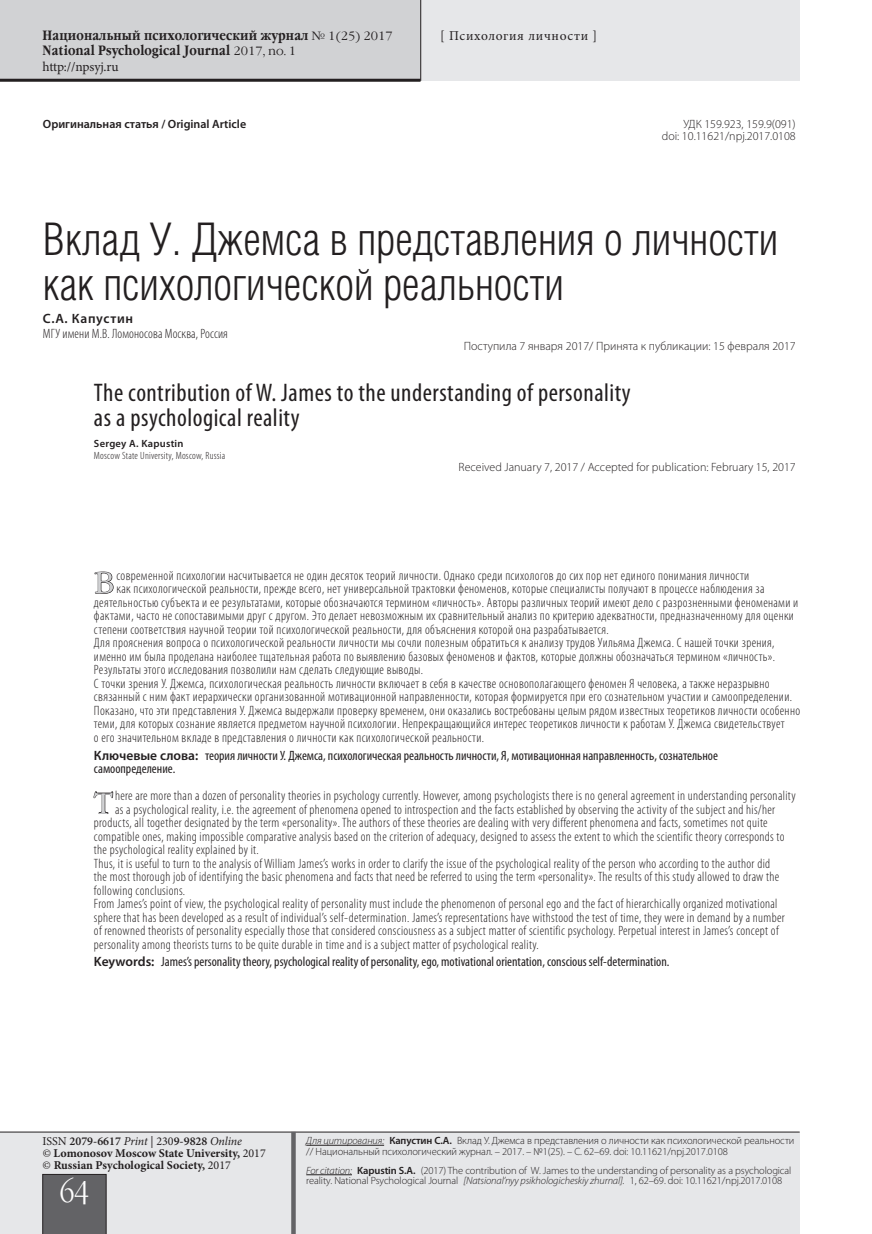
<style>
.page{position:relative;width:872px;height:1234px;background:#fff}
.page>*{position:absolute;margin:0;border:0;box-sizing:border-box;transform-origin:0 0}
.Header___Article{font:45px/45px "Helios Cond Light C";color:#231f20}
.Page_num{font:30px "Garamond Narrow C";color:#fff}
.Resume_MAIN___1st{font:29.1px "Garamond C";color:#d1d2d4}
.Header___Article___E{font:condensed 25.5px/25.5px "Myriad Pro";letter-spacing:.02em;color:#231f20}
.Resume_MAIN{font:300 condensed 13.5px/13.5px "Myriad Pro";letter-spacing:.025em;color:#231f20}
.Resume_MAIN___1st-2{font:300 condensed 13.5px "Myriad Pro";letter-spacing:.025em;color:#231f20}
.Resume_KEYWORDS{font:condensed 13.5px/13.5px "Myriad Pro";color:#231f20}
.t1{font:700 13.5px/15px "Garamond Narrow C";letter-spacing:.01em;color:#231f20}
.Autor___HEADER{font:300 condensed 13.5px/15px "Myriad Pro";letter-spacing:.01em;color:#231f20}
.t2{font:13.5px "Minion Pro";letter-spacing:.045em;color:#231f20}
.t3{font:13.5px "Minion Pro";letter-spacing:-.015em;color:#231f20}
.Code_prefix{font:300 12px "Myriad Pro";color:#231f20}
.t4{font:700 12px/12px "Minion Pro";color:#231f20}
.Code_prefix-2{font:600 12px "Myriad Pro";color:#231f20}
.t5{font:300 10.5px/10.5px "Myriad Pro";letter-spacing:-.01em;color:#231f20}
.Autor___HEADER___EN{font:300 condensed 10.5px/12px "Myriad Pro";letter-spacing:.025em;color:#231f20}
.s1{font-family:"Garamond C";font-weight:400;font-size:12px}
.s2{font-weight:600;font-stretch:normal}
.s3{font-weight:400}
.s4{font-weight:600}
.s5{font-weight:400;font-style:italic}
.s6{font-style:italic}
</style>
<div class="page">
<div style="left:0;top:0;width:799px;height:81px;background:#e6e7e9"></div>
<div style="left:0;top:0;width:421px;height:79px;background:#d1d2d4"></div>
<div style="left:0;top:1132px;width:799px;height:101px;background:#e6e7e9"></div>
<hr style="left:0;top:1131px;width:799px;height:1px;background:#231f20">
<div style="left:43px;top:1173px;width:63px;height:60px;background:#636366"></div>
<hr style="left:0;top:79px;width:420px;height:3px;background:#231f20">
<div style="left:291px;top:1131px;width:5px;height:102px;background:#636366"></div>
<hr style="left:420px;top:0;width:1px;height:81px;background:#231f20">
<hr style="left:306px;top:1144px;width:78px;height:1px;background:#231f20">
<hr style="left:306px;top:1174px;width:46px;height:1px;background:#231f20">
<svg style="left:94px;top:571px;width:20px;height:23px"></svg>
<svg style="left:93px;top:791px;width:20px;height:23px"></svg>
<p class="t1" style="left:43px;top:28px;width:352px">Национальный психологический журнал <span class="s1">№ 1(25) 2017<br></span>National Psychological Journal <span class="s1">2017, no. 1</span></p>
<p class="t3" style="left:43px;top:57px;width:78px">http://npsyj.ru</p>
<p class="t2" style="left:440px;top:26px;width:158px">[ Психология личности ]</p>
<p class="Code_prefix-2" style="left:43px;top:116px;width:205px">Оригинальная статья / Original Article</p>
<p class="Code_prefix" style="left:683px;top:117px;width:114px">УДК 159.923, 159.9(091)</p>
<p class="Code_prefix" style="left:662px;top:129px;width:135px">doi: 10.11621/npj.2017.0108</p>
<p class="Header___Article" style="left:43px;top:216px;width:737px">Вклад У. Джемса в представления о личности как психологической реальности</p>
<p class="Autor___HEADER" style="left:43px;top:311px;width:186px"><span class="s2">С.А. Капустин<br></span>МГУ имени М.В. Ломоносова Москва, Россия</p>
<p class="Code_prefix" style="left:464px;top:339px;width:333px">Поступила 7 января 2017/ Принята к публикации: 15 февраля 2017</p>
<p class="Header___Article___E" style="left:94px;top:379px;width:538px">The contribution of W. James to the understanding of personality as a psychological reality</p>
<p class="Autor___HEADER___EN" style="left:94px;top:437px;width:133px"><span class="s2">Sergey A. Kapustin<br></span>Moscow State University, Moscow, Russia</p>
<p class="Code_prefix" style="left:458px;top:459px;width:339px">Received January 7, 2017 / Accepted for publication: February 15, 2017</p>
<p class="Resume_MAIN___1st" style="left:94px;top:567px;width:22px">В</p>
<p class="Resume_MAIN___1st-2" style="left:116px;top:567px;width:634px">современной психологии насчитывается не один десяток теорий личности. Однако среди психологов до сих пор нет единого понимания личности</p>
<p class="Resume_MAIN___1st-2" style="left:116px;top:580px;width:649px">как психологической реальности, прежде всего, нет универсальной трактовки феноменов, которые специалисты получают в процессе наблюдения за</p>
<p class="Resume_MAIN___1st-2" style="left:94px;top:594px;width:706px">деятельностью субъекта и ее результатами, которые обозначаются термином «личность». Авторы различных теорий имеют дело с разрозненными феноменами и</p>
<p class="Resume_MAIN___1st-2" style="left:94px;top:607px;width:701px">фактами, часто не сопоставимыми друг с другом. Это делает невозможным их сравнительный анализ по критерию адекватности, предназначенному для оценки</p>
<p class="Resume_MAIN___1st-2" style="left:94px;top:621px;width:516px">степени соответствия научной теории той психологической реальности, для объяснения которой она разрабатывается.</p>
<p class="Resume_MAIN" style="left:94px;top:635px;width:682px;text-align:justify">Для прояснения вопроса о психологической реальности личности мы сочли полезным обратиться к анализу трудов Уильяма Джемса. С нашей точки зрения, именно им была проделана наиболее тщательная работа по выявлению базовых феноменов и фактов, которые должны обозначаться термином «личность».<br>Результаты этого исследования позволили нам сделать следующие выводы.</p>
<p class="Resume_MAIN" style="left:94px;top:676px;width:707px">С точки зрения У. Джемса, психологическая реальность личности включает в себя в качестве основополагающего феномен Я человека, а также неразрывно связанный с ним факт иерархически организованной мотивационной направленности, которая формируется при его сознательном участии и самоопределении.<br>Показано, что эти представления У. Джемса выдержали проверку временем, они оказались востребованы целым рядом известных теоретиков личности особенно теми, для которых сознание является предметом научной психологии. Непрекращающийся интерес теоретиков личности к работам У. Джемса свидетельствует<br>о его значительном вкладе в представления о личности как психологической реальности.</p>
<p class="Resume_KEYWORDS" style="left:94px;top:748px;width:625px"><span class="s2">Ключевые слова:</span> теория личности У. Джемса, психологическая реальность личности, Я, мотивационная направленность, сознательное самоопределение.</p>
<p class="Resume_MAIN___1st" style="left:94px;top:787px;width:20px">T</p>
<p class="Resume_MAIN___1st-2" style="left:115px;top:787px;width:682px">here are more than a dozen of personality theories in psychology currently. However, among psychologists there is no general agreement in understanding personality</p>
<p class="Resume_MAIN___1st-2" style="left:115px;top:800px;width:661px">as a psychological reality, i.e. the agreement of phenomena opened to introspection and the facts established by observing the activity of the subject and his/her</p>
<p class="Resume_MAIN___1st-2" style="left:94px;top:814px;width:675px">products, all together designated by the term «personality». The authors of these theories are dealing with very different phenomena and facts, sometimes not quite</p>
<p class="Resume_MAIN___1st-2" style="left:94px;top:827px;width:692px">compatible ones, making impossible comparative analysis based on the criterion of adequacy, designed to assess the extent to which the scientific theory corresponds to</p>
<p class="Resume_MAIN___1st-2" style="left:94px;top:841px;width:166px">the psychological reality explained by it.</p>
<p class="Resume_MAIN" style="left:94px;top:856px;width:687px">Thus, it is useful to turn to the analysis of William James’s works in order to clarify the issue of the psychological reality of the person who according to the author did the most thorough job of identifying the basic phenomena and facts that need be referred to using the term «personality». The results of this study allowed to draw the following conclusions.</p>
<p class="Resume_MAIN" style="left:94px;top:896px;width:692px">From James’s point of view, the psychological reality of personality must include the phenomenon of personal ego and the fact of hierarchically organized motivational sphere that has been developed as a result of individual’s self-determination. James’s representations have withstood the test of time, they were in demand by a number of renowned theorists of personality especially those that considered consciousness as a subject matter of scientific psychology. Perpetual interest in James’s concept of personality among theorists turns to be quite durable in time and is a subject matter of psychological reality.</p>
<p class="Resume_KEYWORDS" style="left:94px;top:954px;width:577px"><span class="s2">Keywords:</span> James’s personality theory, psychological reality of personality, ego, motivational orientation, conscious self-determination.</p>
<p class="t4" style="left:43px;top:1134px;width:225px"><span class="s3">ISSN</span> <span class="s4">2079-6617</span> <span class="s5">Print</span> <span class="s3">| 230</span><span class="s4">9-9828</span> <span class="s5">Online<br>©</span> Lomonosov Moscow State University, <span class="s3">2017 ©</span> Russian Psychological Society, <span class="s3">2017</span></p>
<p class="Page_num" style="left:60px;top:1175px;width:31px">64</p>
<p class="t5" style="left:306px;top:1134px;width:489px"><span class="s6">Для цитирования:</span> <span class="s4">Капустин С.А.</span> Вклад У. Джемса в представления о личности как психологической реальности // Национальный психологический журнал. – 2017. – №1(25). – С. 62–69. doi: 10.11621/npj.2017.0108</p>
<p class="t5" style="left:306px;top:1164px;width:486px"><span class="s6">For citation:</span> <span class="s4">Kapustin S.A.</span> (2017) The contribution of W. James to the understanding of personality as a psychological reality. National Psychological Journal <span class="s6">[Natsional’nyy psikhologicheskiy zhurnal].</span> 1, 62–69. doi: 10.11621/npj.2017.0108</p>
</div>
